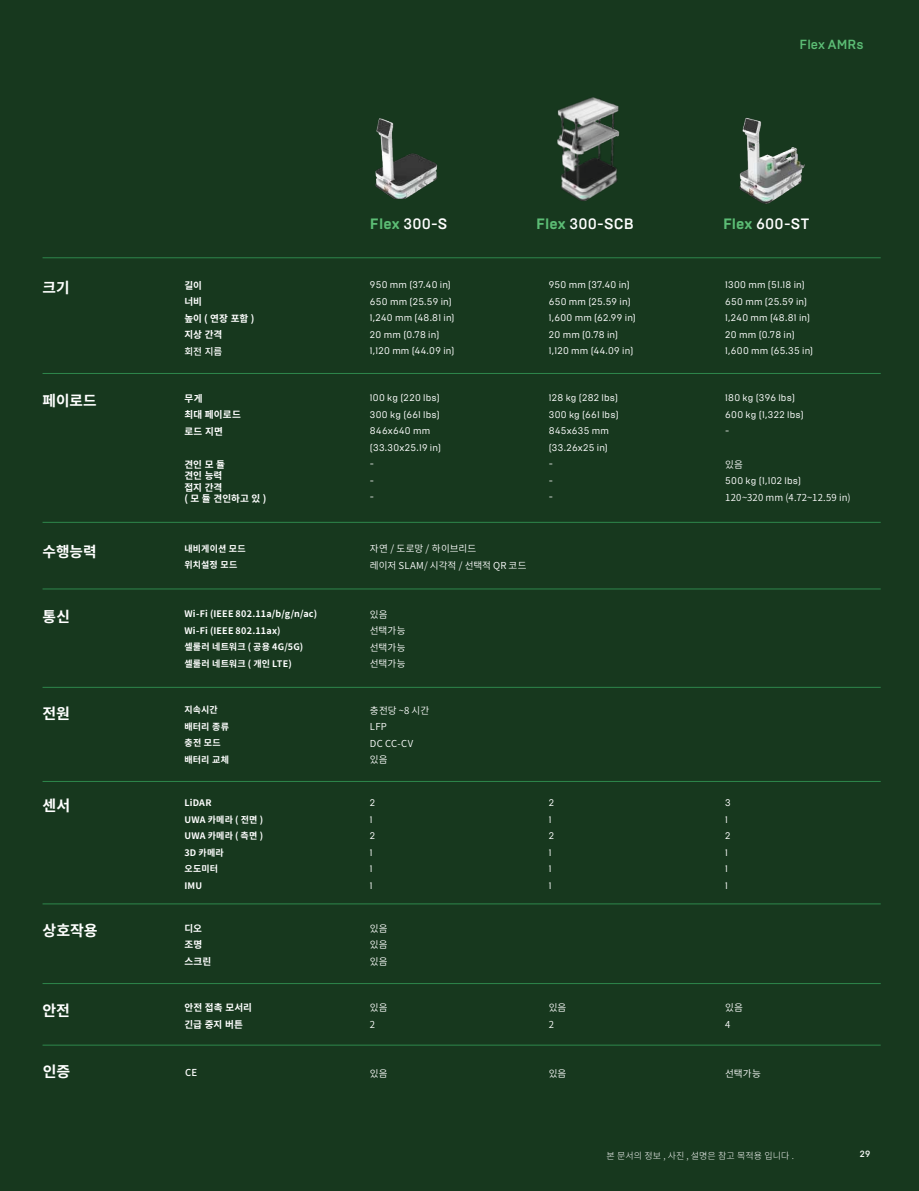
<style>
.page{position:relative;width:919px;height:1191px;background:#fff}
.page>*{position:absolute;margin:0;border:0;box-sizing:border-box;transform-origin:0 0}
.t1{font:500 15px "Brutal Type";letter-spacing:.015em;color:#fff}
.t2{font:700 15px "Source Han Sans SC";letter-spacing:-.01em;color:#fff}
.t3{font:700 14.7px "Source Han Sans SC";color:#fff}
.t4{font:500 13.2px "Brutal Type";color:#5cbd75}
.t5{font:9.6px/16.5px "Brutal Type";letter-spacing:.025em;color:#fff}
.t6{font:9.6px/16.5px "Source Han Sans SC";letter-spacing:.005em;color:#fff}
.t7{font:700 9.6px/16.5px "Source Han Sans SC";color:#fff}
.t8{font:700 9.6px/16.5px "Source Han Sans SC";letter-spacing:.02em;color:#fff}
.t9{font:500 9.6px "Source Han Sans SC";color:#fff}
.t10{font:700 9px/16.5px "Source Han Sans SC";letter-spacing:.02em;color:#fff}
.t11{font:300 9px "Source Han Sans SC";color:#fff}
.t12{font:500 9px "Brutal Type";color:#fff}
.s1{font-weight:700;color:#5cbd75}
</style>
<div class="page">
<div style="left:0;top:0;width:918px;height:1191px;background:#17381e"></div>
<img style="left:557px;top:97px;width:63px;height:104px">
<img style="left:375px;top:118px;width:63px;height:80px">
<hr style="left:43px;top:373px;width:837px;height:1px;background:#2e874c">
<hr style="left:43px;top:522px;width:837px;height:1px;background:#2e874c">
<hr style="left:43px;top:589px;width:837px;height:1px;background:#2e874c">
<hr style="left:43px;top:687px;width:837px;height:1px;background:#2e874c">
<hr style="left:43px;top:781px;width:837px;height:1px;background:#2e874c">
<hr style="left:43px;top:903px;width:837px;height:1px;background:#2e874c">
<hr style="left:43px;top:983px;width:837px;height:1px;background:#2e874c">
<hr style="left:43px;top:1044px;width:837px;height:1px;background:#2e874c">
<hr style="left:43px;top:257px;width:837px;height:1px;background:#2e874c">
<img style="left:739px;top:117px;width:66px;height:87px">
<h3 class="t4" style="left:799px;top:37px;width:66px">Flex AMRs</h3>
<h2 class="t3" style="left:43px;top:279px;width:29px">크기</h2>
<p class="t7" style="left:184px;top:277px;width:71px">길이<br>너비<br>높이 ( 연장 포함 ) 지상 간격</p>
<p class="t9" style="left:184px;top:346px;width:40px">회전 지름</p>
<h1 class="t1" style="left:370px;top:215px;width:79px"><span class="s1">Flex</span> 300-S</h1>
<h1 class="t1" style="left:536px;top:215px;width:99px"><span class="s1">Flex</span> 300-SCB</h1>
<h1 class="t1" style="left:723px;top:215px;width:88px"><span class="s1">Flex</span> 600-ST</h1>
<p class="t5" style="left:370px;top:277px;width:86px">950 mm (37.40 in)<br>650 mm (25.59 in)<br>1,240 mm (48.81 in)<br>20 mm (0.78 in)<br>1,120 mm (44.09 in)</p>
<p class="t5" style="left:549px;top:277px;width:89px">950 mm (37.40 in)<br>650 mm (25.59 in)<br>1,600 mm (62.99 in)<br>20 mm (0.78 in)<br>1,120 mm (44.09 in)</p>
<p class="t5" style="left:725px;top:277px;width:89px">1300 mm (51.18 in)<br>650 mm (25.59 in)<br>1,240 mm (48.81 in)<br>20 mm (0.78 in)<br>1,600 mm (65.35 in)</p>
<h2 class="t3" style="left:43px;top:392px;width:56px">페이로드</h2>
<p class="t8" style="left:184px;top:390px;width:58px">무게<br>최대 페이로드 로드 지면</p>
<p class="t7" style="left:184px;top:458px;width:83px;line-height:11.6px">견인 모 듈<br>견인 능력<br>접지 간격<br>( 모 듈 견인하고 있 )</p>
<h2 class="t3" style="left:43px;top:543px;width:56px">수행능력</h2>
<p class="t5" style="left:370px;top:390px;width:73px">100 kg (220 lbs)<br>300 kg (661 lbs)<br>846x640 mm (33.30x25.19 in) -<br>-<br>-</p>
<p class="t5" style="left:549px;top:390px;width:71px">128 kg (282 lbs)<br>300 kg (661 lbs)<br>845x635 mm (33.26x25 in)<br>-<br>-<br>-</p>
<p class="t10" style="left:184px;top:540px;width:63px">내비게이션 모드 위치설정 모드</p>
<p class="t6" style="left:370px;top:540px;width:158px">자연 / 도로망 / 하이브리드<br>레이저 SLAM/ 시각적 / 선택적 QR 코드</p>
<p class="t5" style="left:725px;top:390px;width:80px">180 kg (396 lbs)<br>600 kg (1,322 lbs) -</p>
<p class="t6" style="left:725px;top:456px;width:19px">있음</p>
<p class="t5" style="left:725px;top:472px;width:77px">500 kg (1,102 lbs)</p>
<p class="t6" style="left:725px;top:489px;width:127px">120~320 mm (4.72~12.59 in)</p>
<h2 class="t3" style="left:43px;top:608px;width:29px">통신</h2>
<h1 class="t2" style="left:43px;top:704px;width:29px">전원</h1>
<h1 class="t2" style="left:43px;top:797px;width:29px">센서</h1>
<h1 class="t2" style="left:43px;top:922px;width:57px">상호작용</h1>
<h1 class="t2" style="left:43px;top:1002px;width:29px">안전</h1>
<p class="t10" style="left:184px;top:606px;width:134px">Wi-Fi (IEEE 802.11a/b/g/n/ac)<br>Wi-Fi (IEEE 802.11ax)<br>셀룰러 네트워크 ( 공용 4G/5G) 셀룰러 네트워크 ( 개인 LTE)</p>
<p class="t10" style="left:184px;top:702px;width:46px">지속시간 배터리 종류 충전 모드 배터리 교체</p>
<p class="t10" style="left:184px;top:795px;width:80px">LiDAR<br>UWA 카메라 ( 전면 )<br>UWA 카메라 ( 측면 )<br>3D 카메라<br>오도미터<br>IMU</p>
<p class="t7" style="left:184px;top:920px;width:28px">디오 조명 스크린</p>
<p class="t7" style="left:184px;top:999px;width:69px">안전 접촉 모서리 긴급 중지 버튼</p>
<h1 class="t2" style="left:43px;top:1063px;width:29px">인증</h1>
<p class="t9" style="left:185px;top:1067px;width:14px">CE</p>
<p class="t6" style="left:370px;top:606px;width:37px">있음 선택가능 선택가능 선택가능</p>
<p class="t6" style="left:370px;top:702px;width:61px">충전당 ~8 시간<br>LFP<br>DC CC-CV 있음</p>
<p class="t5" style="left:370px;top:794px;width:7px">2<br>1<br>2<br>1<br>1<br>1</p>
<p class="t5" style="left:549px;top:794px;width:7px">2<br>1<br>2<br>1<br>1<br>1</p>
<p class="t5" style="left:725px;top:794px;width:7px">3<br>1<br>2<br>1<br>1<br>1</p>
<p class="t6" style="left:370px;top:920px;width:19px;text-align:justify">있음 있음 있음</p>
<p class="t6" style="left:370px;top:999px;width:19px">있음<br>2</p>
<p class="t6" style="left:549px;top:999px;width:19px">있음<br>2</p>
<p class="t6" style="left:725px;top:999px;width:19px">있음<br>4</p>
<p class="t6" style="left:370px;top:1065px;width:19px">있음</p>
<p class="t6" style="left:549px;top:1065px;width:19px">있음</p>
<p class="t6" style="left:725px;top:1065px;width:37px">선택가능</p>
<p class="t11" style="left:606px;top:1150px;width:189px">본 문서의 정보 , 사진 , 설명은 참고 목적용 입니다 .</p>
<p class="t12" style="left:859px;top:1148px;width:12px">29</p>
</div>
